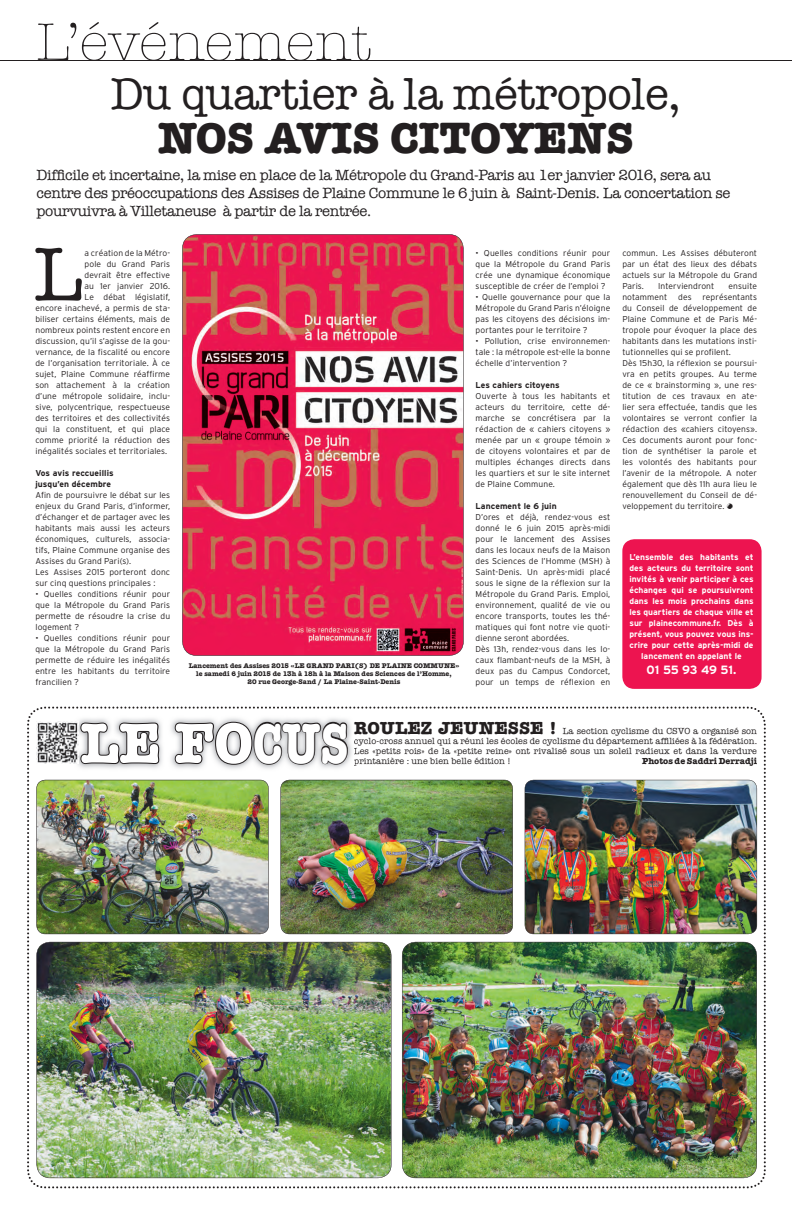
<style>
.page{position:relative;width:792px;height:1224px;background:#fff}
.page>*{position:absolute;margin:0;border:0;box-sizing:border-box;transform-origin:0 0}
.t1{font:78.3px "American Typewriter";color:#231f20}
.t2{font:700 58.4px "American Typewriter";color:#fff;scale:.96 1}
.t3{font:300 54.4px "American Typewriter";color:#231f20}
.t4{font:45px "American Typewriter";letter-spacing:-.01em;color:#231f20}
.t5{font:700 45px "American Typewriter";letter-spacing:-.01em;color:#231f20}
.t6{font:15px/18px "American Typewriter";letter-spacing:-.02em;color:#231f20}
.t7{font:700 12px "Interstate";letter-spacing:-.02em;color:#fff}
.t8{font:9px/10px "American Typewriter";letter-spacing:.01em;color:#231f20;text-align:justify}
.t9{font:700 9px "American Typewriter";color:#231f20}
.t10{font:300 8.5px/11px "Interstate";letter-spacing:.01em;color:#231f20;text-align:justify}
.t11{font:700 8.5px/11px "Interstate";color:#fff;text-align:center}
.t12{font:700 8.5px/11px "Interstate";letter-spacing:.01em;color:#231f20}
.t13{font:700 7px/8.4px "American Typewriter";color:#231f20;text-align:center}
.s1{font-family:"bubble";font-weight:400;font-size:7px}
.s2{font-weight:700;font-size:18px}
</style>
<div class="page">
<svg style="left:27px;top:707px;width:738px;height:481px"></svg>
<hr style="left:0;top:60px;width:791px;height:1px;background:#231f20">
<img style="left:36px;top:942px;width:355px;height:236px">
<img style="left:402px;top:942px;width:354px;height:236px">
<img style="left:36px;top:780px;width:233px;height:154px">
<img style="left:280px;top:780px;width:232px;height:154px">
<img style="left:524px;top:780px;width:232px;height:154px">
<svg style="left:182px;top:234px;width:281px;height:422px;background:#d83c5d"></svg>
<img style="left:74px;top:716px;width:280px;height:55px">
<svg style="left:79px;top:721px;width:81px;height:44px;background:#939295"></svg>
<svg style="left:173px;top:721px;width:382px;height:45px"></svg>
<img style="left:36px;top:722px;width:42px;height:42px">
<div style="left:622px;top:539px;width:139px;height:150px;background:#ed1450;border-radius:12px"></div>
<h3 class="t3" style="left:36px;top:2px;width:336px">L’événement</h3>
<h3 class="t4" style="left:111px;top:60px;width:571px">Du quartier à la métropole,</h3>
<h3 class="t5" style="left:158px;top:99px;width:477px">nos Avis CiToYEns</h3>
<p class="t6" style="left:36px;top:165px;width:695px">Difficile et incertaine, la mise en place de la Métropole du Grand-Paris au 1er janvier 2016, sera au centre des préoccupations des Assises de Plaine Commune le 6 juin à Saint-Denis. La concertation se pourvuivra à Villetaneuse à partir de la rentrée.</p>
<h1 class="t1" style="left:34px;top:214px;width:51px">L</h1>
<p class="t10" style="left:85px;top:248px;width:87px">a création de la Métro-</p>
<p class="t10" style="left:85px;top:259px;width:87px">pole du Grand Paris</p>
<p class="t10" style="left:85px;top:270px;width:87px">devrait être effective</p>
<p class="t10" style="left:85px;top:281px;width:87px">au 1er janvier 2016.</p>
<p class="t10" style="left:85px;top:292px;width:87px">Le débat législatif,</p>
<p class="t10" style="left:35px;top:303px;width:136px">encore inachevé, a permis de sta-</p>
<p class="t10" style="left:35px;top:314px;width:136px">biliser certains éléments, mais de</p>
<p class="t10" style="left:35px;top:325px;width:136px">nombreux points restent encore en</p>
<p class="t10" style="left:35px;top:336px;width:136px">discussion, qu’il s’agisse de la gou-</p>
<p class="t10" style="left:35px;top:347px;width:136px">vernance, de la fiscalité ou encore</p>
<p class="t10" style="left:35px;top:358px;width:136px">de l’organisation territoriale. À ce</p>
<p class="t10" style="left:35px;top:369px;width:136px">sujet, Plaine Commune réaffirme</p>
<p class="t10" style="left:35px;top:380px;width:136px">son attachement à la création</p>
<p class="t10" style="left:35px;top:391px;width:136px">d’une métropole solidaire, inclu-</p>
<p class="t10" style="left:35px;top:402px;width:136px">sive, polycentrique, respectueuse</p>
<p class="t10" style="left:35px;top:413px;width:136px">des territoires et des collectivités</p>
<p class="t10" style="left:35px;top:424px;width:136px">qui la constituent, et qui place</p>
<p class="t10" style="left:35px;top:435px;width:136px">comme priorité la réduction des</p>
<p class="t10" style="left:35px;top:446px;width:133px">inégalités sociales et territoriales.</p>
<p class="t12" style="left:35px;top:468px;width:80px">Vos avis reccueillis jusqu’en décembre</p>
<p class="t10" style="left:35px;top:490px;width:136px;text-align:left">Afin de poursuivre le débat sur les enjeux du Grand Paris, d’informer, d’échanger et de partager avec les habitants mais aussi les acteurs économiques, culturels, associa&shy;tifs, Plaine Commune organise des Assises du Grand Pari(s).<br>Les Assises 2015 porteront donc sur cinq questions principales :</p>
<p class="t10" style="left:35px;top:589px;width:136px">• Quelles conditions réunir pour que la Métropole du Grand Paris permette de résoudre la crise du logement ?</p>
<p class="t10" style="left:35px;top:633px;width:136px">• Quelles conditions réunir pour que la Métropole du Grand Paris permette de réduire les inégalités entre les habitants du territoire francilien ?</p>
<p class="t13" style="left:189px;top:661px;width:272px">Lancement des Assises 2015 «LE GrAnd PAri(s) dE PLAinE CommunE» le samedi 6 juin 2015 de 13h à 18h à la maison des sciences de l’Homme,<br>20 rue George-sand / La Plaine-saint-denis</p>
<p class="t10" style="left:475px;top:248px;width:136px">• Quelles conditions réunir pour que la Métropole du Grand Paris crée une dynamique économique susceptible de créer de l’emploi ?</p>
<p class="t10" style="left:475px;top:292px;width:136px">• Quelle gouvernance pour que la Métropole du Grand Paris n’éloigne pas les citoyens des décisions im&shy;portantes pour le territoire ?</p>
<p class="t10" style="left:475px;top:336px;width:136px">• Pollution, crise environnemen&shy;tale : la métropole est-elle la bonne échelle d’intervention ?</p>
<p class="t12" style="left:475px;top:380px;width:85px">les cahiers citoyens</p>
<p class="t10" style="left:475px;top:391px;width:136px">Ouverte à tous les habitants et acteurs du territoire, cette dé&shy;marche se concrétisera par la rédaction de « cahiers citoyens » menée par un « groupe témoin » de citoyens volontaires et par de multiples échanges directs dans les quartiers et sur le site internet de Plaine Commune.</p>
<p class="t12" style="left:475px;top:501px;width:82px">lancement le 6 juin</p>
<p class="t10" style="left:475px;top:512px;width:136px;text-align:left">D’ores et déjà, rendez-vous est donné le 6 juin 2015 après-midi pour le lancement des Assises dans les locaux neufs de la Maison des Sciences de l’Homme (MSH) à<br>Saint-Denis. Un après-midi placé sous le signe de la réflexion sur la<br>Métropole du Grand Paris. Emploi, environnement, qualité de vie ou encore transports, toutes les thé&shy;matiques qui font notre vie quoti&shy;dienne seront abordées.<br>Dès 13h, rendez-vous dans les lo&shy;caux flambant-neufs de la MSH, à deux pas du Campus Condorcet, pour un temps de réflexion en</p>
<p class="t10" style="left:622px;top:248px;width:136px">commun. Les Assises débuteront par un état des lieux des débats actuels sur la Métropole du Grand Paris.</p>
<p class="t10" style="left:658px;top:281px;width:57px">Interviendront</p>
<p class="t10" style="left:728px;top:281px;width:30px">ensuite</p>
<p class="t10" style="left:622px;top:292px;width:46px">notamment</p>
<p class="t10" style="left:678px;top:292px;width:15px">des</p>
<p class="t10" style="left:622px;top:292px;width:136px;text-align:left;text-indent:80px">représentants du Conseil de développement de<br>Plaine Commune et de Paris Mé&shy;tropole pour évoquer la place des habitants dans les mutations insti&shy;tutionnelles qui se profilent.<br>Dès 15h30, la réflexion se poursui&shy;vra en petits groupes. Au terme de ce « brainstorming », une res&shy;titution de ces travaux en ate&shy;lier sera effectuée, tandis que les volontaires se verront confier la rédaction des «cahiers citoyens».<br>Ces documents auront pour fonc&shy;tion de synthétiser la parole et les volontés des habitants pour l’avenir de la métropole. A noter également que dès 11h aura lieu le renouvellement du Conseil de dé&shy;veloppement du territoire. <span class="s1">G</span></p>
<p class="t11" style="left:629px;top:552px;width:126px">l’ensemble des habitants et des acteurs du territoire sont invités à venir participer à ces échanges qui se poursuivront dans les mois prochains dans les quartiers de chaque ville et sur plainecommune.fr. Dès à présent, vous pouvez vous ins&shy;crire pour cette après-midi de lancement en appelant le</p>
<h3 class="t7" style="left:646px;top:664px;width:91px">01 55 93 49 51.</h3>
<p class="t8" style="left:354px;top:726px;width:404px"><span class="s2">rouLEZ JEunEssE !</span> La section cyclisme du CSVO a organisé son cyclo-cross annuel qui a réuni les écoles de cyclisme du département affiliées à la fédération.<br>Les «petits rois» de la «petite reine» ont rivalisé sous un soleil radieux et dans la verdure printanière : une bien belle édition !</p>
<h2 class="t2" style="left:80px;top:693px;width:281px">LE foCus</h2>
<p class="t9" style="left:642px;top:753px;width:116px">Photos de saddri derradji</p>
</div>
